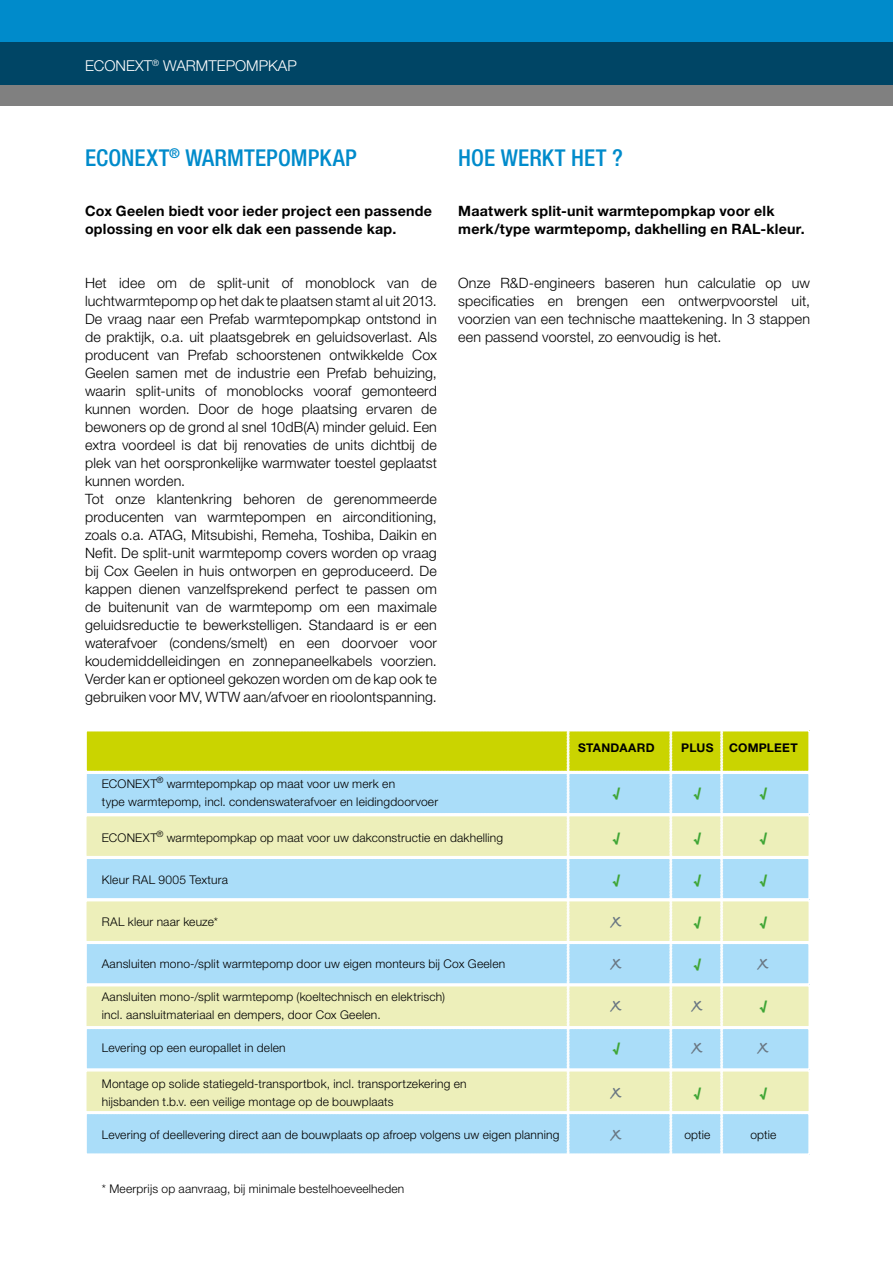
<style>
.page{position:relative;width:893px;height:1263px;background:#fff}
.page>*{position:absolute;margin:0;border:0;box-sizing:border-box;transform-origin:0 0}
.t1{font:500 condensed 23.25px "Helvetica Neue LT Pro";letter-spacing:.005em;color:#008bcb}
.t2{font:700 21px "Bradley Hand ITCTT";color:#6a7783}
.t3{font:300 15px "Helvetica Neue LT Pro";color:#fff}
.t4{font:300 14.25px/18px "Helvetica Neue LT Pro";letter-spacing:.01em;color:#000}
.t5{font:700 14.25px/18px "Helvetica Neue LT Pro";letter-spacing:.015em;color:#000}
.t6{font:300 12px "Helvetica Neue LT Pro";letter-spacing:.015em;color:#000}
.t7{font:700 12px "Helvetica Neue LT Pro";letter-spacing:.02em;color:#000}
.t8{font:900 12px "Helvetica Neue LT Pro";color:#3fa535}
</style>
<div class="page">
<div style="left:0;top:0;width:893px;height:85px;background:#008bcb"></div>
<svg style="left:0;top:42px;width:893px;height:64px;background:#2a586d"></svg>
<svg style="left:86px;top:730px;width:724px;height:425px;background:#cde5cb"></svg>
<p class="t3" style="left:85px;top:57px;width:213px">ECONEXT<sup>®</sup> WARMTEPOMPKAP</p>
<h1 class="t1" style="left:85px;top:143px;width:273px">ECONEXT<sup>®</sup> WARMTEPOMPKAP</h1>
<p class="t5" style="left:85px;top:201px;width:349px">Cox Geelen biedt voor ieder project een passende oplossing en voor elk dak een passende kap.</p>
<p class="t4" style="left:85px;top:273px;width:353px">Het idee om de split-unit of monoblock van de luchtwarmtepomp op het dak te plaatsen stamt al uit 2013.<br>De vraag naar een Prefab warmtepompkap ontstond in de praktijk, o.a. uit plaatsgebrek en geluidsoverlast. Als producent van Prefab schoorstenen ontwikkelde Cox Geelen samen met de industrie een Prefab behuizing, waarin split-units of monoblocks vooraf gemonteerd kunnen worden. Door de hoge plaatsing ervaren de bewoners op de grond al snel 10dB(A) minder geluid. Een extra voordeel is dat bij renovaties de units dichtbij de plek van het oorspronkelijke warmwater toestel geplaatst kunnen worden.<br>Tot onze klantenkring behoren de gerenommeerde producenten van warmtepompen en airconditioning, zoals o.a. ATAG, Mitsubishi, Remeha, Toshiba, Daikin en Nefit. De split-unit warmtepomp covers worden op vraag bij Cox Geelen in huis ontworpen en geproduceerd. De kappen dienen vanzelfsprekend perfect te passen om de buitenunit van de warmtepomp om een maximale geluidsreductie te bewerkstelligen. Standaard is er een waterafvoer (condens/smelt) en een doorvoer voor koudemiddelleidingen en zonnepaneelkabels voorzien.<br>Verder kan er optioneel gekozen worden om de kap ook te gebruiken voor MV, WTW aan/afvoer en rioolontspanning.</p>
<h1 class="t1" style="left:458px;top:143px;width:166px">HOE WERKT HET ?</h1>
<p class="t5" style="left:458px;top:201px;width:348px">Maatwerk split-unit warmtepompkap voor elk merk/type warmtepomp, dakhelling en RAL-kleur.</p>
<p class="t4" style="left:458px;top:273px;width:353px;text-align:justify">Onze R&amp;D-engineers baseren hun calculatie op uw specificaties en brengen een ontwerpvoorstel uit, voorzien van een technische maattekening. In 3 stappen een passend voorstel, zo eenvoudig is het.</p>
<p class="t7" style="left:578px;top:740px;width:78px">STANDAARD</p>
<p class="t7" style="left:681px;top:740px;width:34px">PLUS</p>
<p class="t7" style="left:729px;top:740px;width:70px">COMPLEET</p>
<p class="t6" style="left:102px;top:776px;width:295px">ECONEXT<sup>®</sup> warmtepompkap op maat voor uw merk en</p>
<p class="t8" style="left:613px;top:786px;width:9px">√</p>
<p class="t8" style="left:694px;top:786px;width:9px">√</p>
<p class="t8" style="left:760px;top:786px;width:9px">√</p>
<p class="t6" style="left:102px;top:794px;width:338px">type warmtepomp, incl. condenswaterafvoer en leidingdoorvoer</p>
<p class="t6" style="left:102px;top:830px;width:403px">ECONEXT<sup>®</sup> warmtepompkap op maat voor uw dakconstructie en dakhelling</p>
<p class="t8" style="left:613px;top:831px;width:9px">√</p>
<p class="t8" style="left:694px;top:831px;width:9px">√</p>
<p class="t8" style="left:760px;top:831px;width:9px">√</p>
<p class="t6" style="left:102px;top:872px;width:128px">Kleur RAL 9005 Textura</p>
<p class="t8" style="left:613px;top:873px;width:9px">√</p>
<p class="t8" style="left:694px;top:873px;width:9px">√</p>
<p class="t8" style="left:760px;top:873px;width:9px">√</p>
<p class="t6" style="left:102px;top:914px;width:118px">RAL kleur naar keuze*</p>
<h2 class="t2" style="left:611px;top:904px;width:12px">x</h2>
<p class="t8" style="left:694px;top:915px;width:9px">√</p>
<p class="t8" style="left:760px;top:915px;width:9px">√</p>
<p class="t6" style="left:102px;top:956px;width:405px">Aansluiten mono-/split warmtepomp door uw eigen monteurs bij Cox Geelen</p>
<h2 class="t2" style="left:611px;top:946px;width:12px">x</h2>
<p class="t8" style="left:694px;top:957px;width:9px">√</p>
<h2 class="t2" style="left:758px;top:946px;width:12px">x</h2>
<p class="t6" style="left:102px;top:989px;width:345px">Aansluiten mono-/split warmtepomp (koeltechnisch en elektrisch)</p>
<h2 class="t2" style="left:611px;top:988px;width:12px">x</h2>
<h2 class="t2" style="left:692px;top:988px;width:12px">x</h2>
<p class="t8" style="left:760px;top:999px;width:9px">√</p>
<p class="t6" style="left:102px;top:1007px;width:280px">incl. aansluitmateriaal en dempers, door Cox Geelen.</p>
<p class="t6" style="left:102px;top:1040px;width:185px">Levering op een europallet in delen</p>
<p class="t8" style="left:613px;top:1041px;width:9px">√</p>
<h2 class="t2" style="left:692px;top:1030px;width:12px">x</h2>
<h2 class="t2" style="left:758px;top:1030px;width:12px">x</h2>
<p class="t6" style="left:102px;top:1076px;width:366px">Montage op solide statiegeld-transportbok, incl. transportzekering en</p>
<h2 class="t2" style="left:611px;top:1075px;width:12px">x</h2>
<p class="t8" style="left:694px;top:1086px;width:9px">√</p>
<p class="t8" style="left:760px;top:1086px;width:9px">√</p>
<p class="t6" style="left:102px;top:1094px;width:293px">hijsbanden t.b.v. een veilige montage op de bouwplaats</p>
<p class="t6" style="left:102px;top:1127px;width:459px">Levering of deellevering direct aan de bouwplaats op afroep volgens uw eigen planning</p>
<h2 class="t2" style="left:611px;top:1117px;width:12px">x</h2>
<p class="t6" style="left:684px;top:1127px;width:27px">optie</p>
<p class="t6" style="left:750px;top:1127px;width:27px">optie</p>
<p class="t6" style="left:102px;top:1181px;width:304px">* Meerprijs op aanvraag, bij minimale bestelhoeveelheden</p>
</div>
